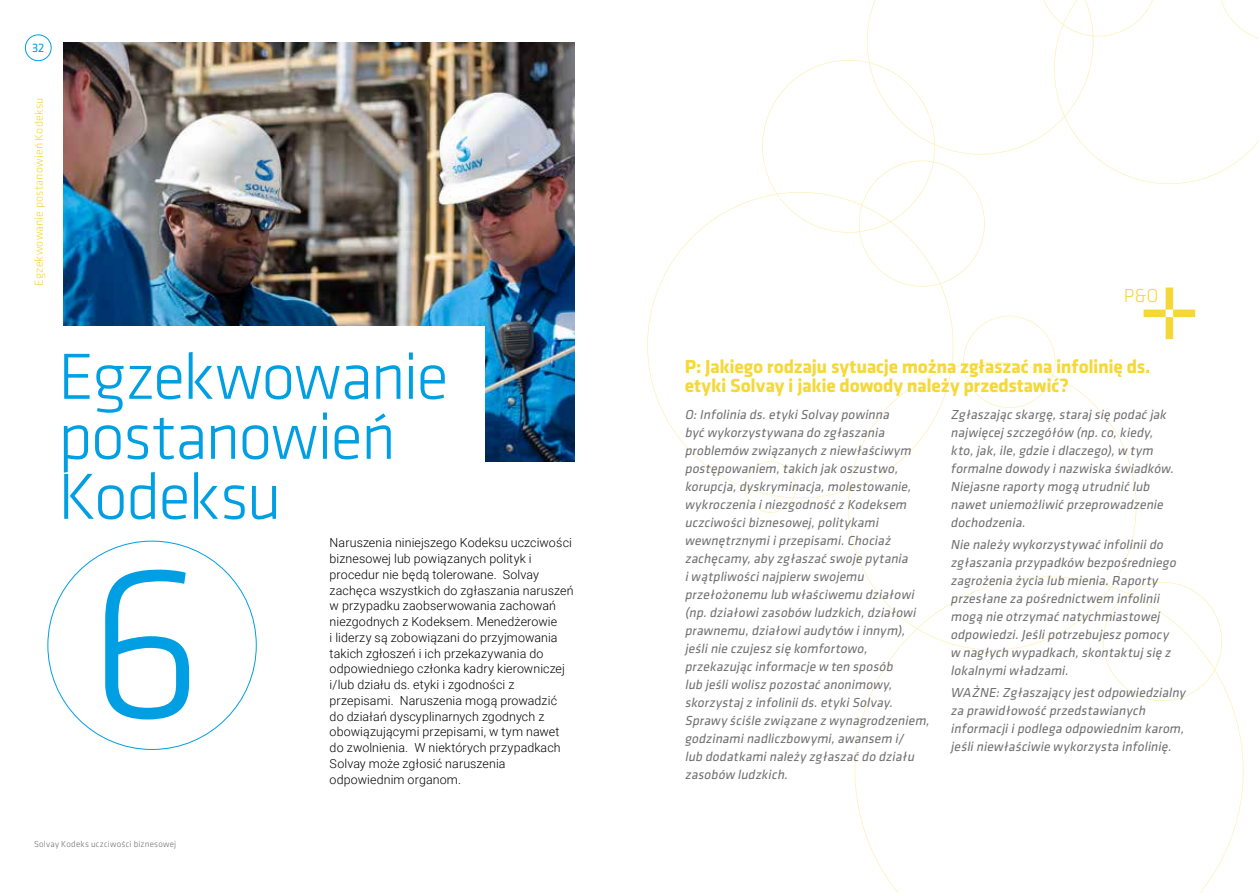
<style>
.page{position:relative;width:1259px;height:893px;background:#fff}
.page>*{position:absolute;margin:0;border:0;box-sizing:border-box;transform-origin:0 0}
.t1{font:300 225px "Klavika";color:#009fe3}
.t2{font:300 67.5px/60px "Klavika";letter-spacing:-.03em;color:#009fe3}
.t3{font:700 19.5px/19.5px "Klavika";letter-spacing:-.015em;color:#f5d838}
.t4{font:300 19.5px "Klavika";color:#f5d838}
.t5{font:italic 13.5px/18px "Klavika";letter-spacing:.01em;color:#706f6f}
.t6{font:12.75px "Klavika";color:#009fe3}
.t7{font:300 12.45px/15.8px "Roboto";letter-spacing:.01em;color:#000}
.t8{font:300 12px "Klavika";letter-spacing:.015em;color:#f5d838}
.t9{font:300 9px "Klavika";letter-spacing:.025em;color:#706f6f}
</style>
<div class="page">
<svg style="left:647px;top:0;width:612px;height:893px"></svg>
<div style="left:1165px;top:317px;width:8px;height:22px;background:#f5d838"></div>
<div style="left:1173px;top:310px;width:22px;height:7px;background:#f5d838"></div>
<div style="left:1143px;top:310px;width:22px;height:7px;background:#f5d838"></div>
<div style="left:1165px;top:287px;width:8px;height:23px;background:#f5d838"></div>
<div style="left:25px;top:35px;width:26px;height:26px;border:1px solid #009fe3;border-radius:50%"></div>
<img style="left:64px;top:43px;width:510px;height:418px">
<div style="left:58px;top:327px;width:427px;height:245px;background:#fff"></div>
<p class="t6" style="left:32px;top:41px;width:14px">32</p>
<p class="t8" style="left:32px;top:286px;width:189px;rotate:-90deg">Egzekwowanie postanowień Kodeksu</p>
<h2 class="t2" style="left:58px;top:348px;width:392px">Egzekwowanie postanowień<br>Kodeksu</h2>
<h1 class="t1" style="left:87px;top:520px;width:118px">6</h1>
<p class="t7" style="left:330px;top:534px;width:246px">Naruszenia niniejszego Kodeksu uczciwości biznesowej lub powiązanych polityk i procedur nie będą tolerowane. Solvay zachęca wszystkich do zgłaszania naruszeń w przypadku zaobserwowania zachowań niezgodnych z Kodeksem. Menedżerowie<br>i liderzy są zobowiązani do przyjmowania takich zgłoszeń i ich przekazywania do odpowiedniego członka kadry kierowniczej i/lub działu ds. etyki i zgodności z przepisami. Naruszenia mogą prowadzić do działań dyscyplinarnych zgodnych z obowiązującymi przepisami, w tym nawet do zwolnienia. W niektórych przypadkach Solvay może zgłosić naruszenia odpowiednim organom.</p>
<p class="t9" style="left:34px;top:839px;width:144px">Solvay Kodeks uczciwości biznesowej</p>
<h3 class="t4" style="left:1124px;top:285px;width:36px">P&amp;O</h3>
<h3 class="t3" style="left:685px;top:357px;width:467px">P: Jakiego rodzaju sytuacje można zgłaszać na infolinię ds. etyki Solvay i jakie dowody należy przedstawić?</h3>
<p class="t5" style="left:685px;top:406px;width:249px">O:Infolinia ds.etykiSolvay powinna<br>być wykorzystywana do zgłaszania problemów związanych z niewłaściwym postępowaniem,takich jak oszustwo, korupcja,dyskryminacja,molestowanie, wykroczenia iniezgodność z Kodeksem uczciwościbiznesowej,politykami wewnętrznymiiprzepisami.Chociaż zachęcamy,aby zgłaszać swoje pytania iwątpliwościnajpierw swojemu przełożonemu lub właściwemu działowi (np.działowizasobów ludzkich,działowi prawnemu,działowiaudytów iinnym), jeślinie czujesz się komfortowo, przekazując informacje w ten sposób<br>lub jeśliwolisz pozostać anonimowy, skorzystaj z infoliniids.etykiSolvay.<br>Sprawy ściśle związane z wynagrodzeniem, godzinaminadliczbowymi,awansem i/<br>lub dodatkaminależy zgłaszać do działu zasobów ludzkich.</p>
<p class="t5" style="left:950px;top:406px;width:227px">Zgłaszając skargę,staraj się podać jak najwięcej szczegółów (np.co,kiedy, kto,jak,ile,gdzie idlaczego),w tym formalne dowody inazwiska świadków.<br>Niejasne raporty mogą utrudnić lub nawet uniemożliwić przeprowadzenie dochodzenia.</p>
<p class="t5" style="left:950px;top:536px;width:229px">Nie należy wykorzystywać infoliniido zgłaszania przypadków bezpośredniego zagrożenia życia lub mienia.Raporty przesłane za pośrednictwem infolinii mogą nie otrzymać natychmiastowej odpowiedzi.Jeślipotrzebujesz pomocy w nagłych wypadkach,skontaktuj się z lokalnymiwładzami.</p>
<p class="t5" style="left:950px;top:684px;width:239px">WAŻNE:Zgłaszający jest odpowiedzialny za prawidłowość przedstawianych informacjiipodlega odpowiednim karom, jeśliniewłaściwie wykorzysta infolinię.</p>
</div>
